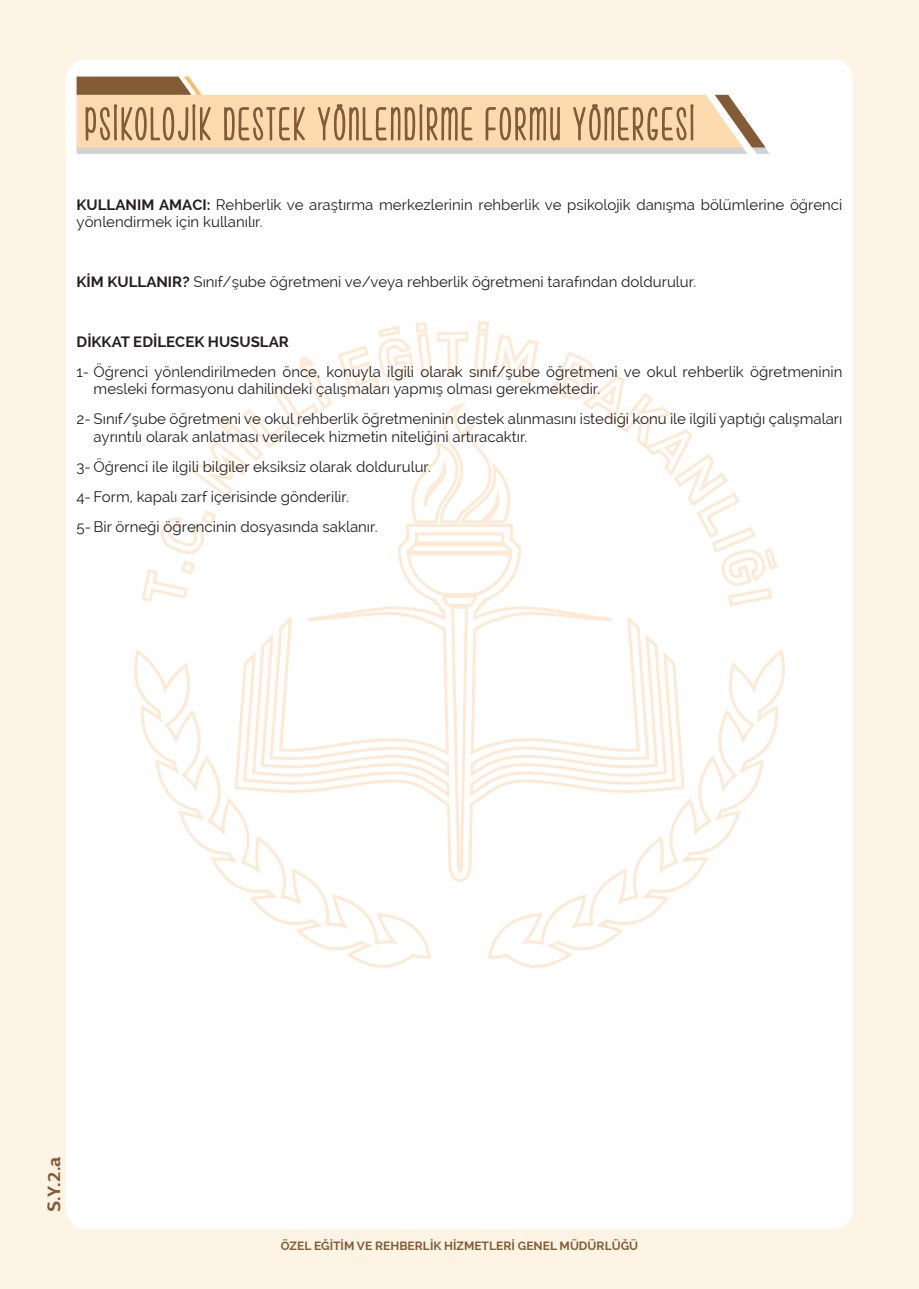
<style>
.page{position:relative;width:919px;height:1289px;background:#fff}
.page>*{position:absolute;margin:0;border:0;box-sizing:border-box;transform-origin:0 0}
.t1{font:700 18px "PF Agora Sans Pro";color:#835b35}
.t2{font:15px/17.2px "Raleway";color:#231f20}
.t3{font:700 15px "Raleway";color:#231f20}
.t4{font:700 12px "Raleway";color:#835b35}
.s1{font-weight:700}
</style>
<div class="page">
<div style="left:0;top:0;width:918px;height:1288px;background:#fef4e5"></div>
<div style="left:66px;top:60px;width:787px;height:1169px;background:#fff;border-radius:21px"></div>
<svg style="left:134px;top:649px;width:651px;height:319px"></svg>
<svg style="left:216px;top:608px;width:487px;height:275px"></svg>
<svg style="left:141px;top:321px;width:637px;height:287px"></svg>
<svg style="left:66px;top:59px;width:703px;height:95px"></svg>
<p class="t2" style="left:77px;top:196px;width:767px"><span class="s1">KULLANIM AMACI:</span> Rehberlik ve araştırma merkezlerinin rehberlik ve psikolojik danışma bölümlerine öğrenci yönlendirmek için kullanılır.</p>
<p class="t2" style="left:77px;top:273px;width:621px"><span class="s1">KİM KULLANIR?</span> Sınıf/şube öğretmeni ve/veya rehberlik öğretmeni tarafından doldurulur.</p>
<p class="t3" style="left:77px;top:333px;width:214px">DİKKAT EDİLECEK HUSUSLAR</p>
<p class="t2" style="left:94px;top:363px;width:750px;text-indent:-17px">1- Öğrenci yönlendirilmeden önce, konuyla ilgili olarak sınıf/şube öğretmeni ve okul rehberlik öğretmeninin mesleki formasyonu dahilindeki çalışmaları yapmış olması gerekmektedir.</p>
<p class="t2" style="left:94px;top:410px;width:750px;text-indent:-17px">2- Sınıf/şube öğretmeni ve okul rehberlik öğretmeninin destek alınmasını istediği konu ile ilgili yaptığı çalışmaları ayrıntılı olarak anlatması verilecek hizmetin niteliğini artıracaktır.</p>
<p class="t2" style="left:77px;top:451px;width:356px;line-height:30px">3- Öğrenci ile ilgili bilgiler eksiksiz olarak doldurulur.<br>4- Form, kapalı zarf içerisinde gönderilir.<br>5- Bir örneği öğrencinin dosyasında saklanır.</p>
<p class="t1" style="left:43px;top:1212px;width:57px;rotate:-90deg">S.Y.2.a</p>
<p class="t4" style="left:281px;top:1238px;width:359px">ÖZEL EĞİTİM VE REHBERLİK HİZMETLERİ GENEL MÜDÜRLÜĞÜ</p>
</div>
